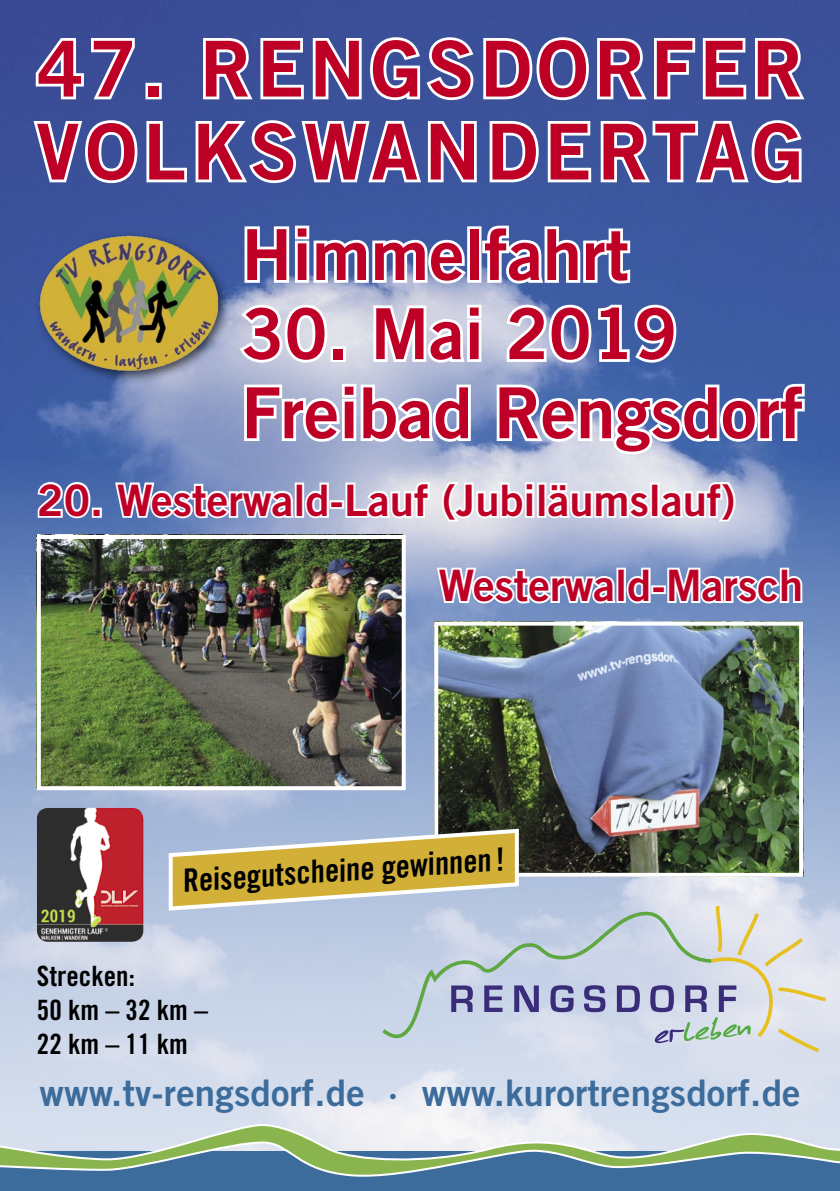
<style>
.page{position:relative;width:840px;height:1191px;background:#fff}
.page>*{position:absolute;margin:0;border:0;box-sizing:border-box;transform-origin:0 0}
.t1{font:77.2px "Trade Gothic Bold Two";letter-spacing:.07em;color:#be0027}
.Überschrift_2{font:70.4px "Trade Gothic Bold Two";color:#be0027}
.Überschrift_2-2{font:43.4px "Trade Gothic Bold Two";color:#be0027}
.t2{font:36.6px "Trade Gothic Bold Two";letter-spacing:.005em;color:#3c6c9c}
.t3{font:32px "Trade Gothic Bold Cond Twenty";color:#000}
.t4{font:28px "Trade Gothic Bold Cond Twenty";color:#000}
</style>
<div class="page">
<img style="left:0;top:0;width:839px;height:1123px">
<div style="left:0;top:1151px;width:839px;height:40px;background:#3c6c9c"></div>
<svg style="left:0;top:1123px;width:839px;height:54px"></svg>
<svg style="left:33px;top:35px;width:104px;height:67px"></svg>
<div style="left:145px;top:83px;width:17px;height:16px;border:6px solid #fff"></div>
<svg style="left:200px;top:34px;width:608px;height:69px"></svg>
<svg style="left:30px;top:117px;width:449px;height:69px"></svg>
<svg style="left:486px;top:117px;width:318px;height:69px"></svg>
<svg style="left:241px;top:223px;width:228px;height:63px"></svg>
<div style="left:467px;top:226px;width:14px;height:57px;border:6px solid #fff"></div>
<svg style="left:479px;top:223px;width:153px;height:64px"></svg>
<svg style="left:236px;top:302px;width:94px;height:63px"></svg>
<div style="left:330px;top:346px;width:16px;height:16px;border:6px solid #fff"></div>
<svg style="left:370px;top:302px;width:114px;height:64px"></svg>
<svg style="left:503px;top:302px;width:175px;height:63px"></svg>
<svg style="left:241px;top:381px;width:232px;height:64px"></svg>
<svg style="left:493px;top:381px;width:314px;height:76px"></svg>
<div style="left:35px;top:230px;width:196px;height:154px;background:#000;opacity:.6"></div>
<img style="left:34px;top:231px;width:188px;height:148px">
<svg style="left:35px;top:480px;width:57px;height:40px"></svg>
<div style="left:92px;top:507px;width:10px;height:11px;border:4px solid #fff"></div>
<svg style="left:113px;top:453px;width:183px;height:82px"></svg>
<div style="left:294px;top:482px;width:10px;height:36px;border:4px solid #fff"></div>
<svg style="left:303px;top:480px;width:28px;height:40px"></svg>
<div style="left:329px;top:500px;width:15px;height:9px;border:4px solid #fff"></div>
<svg style="left:343px;top:480px;width:88px;height:41px"></svg>
<svg style="left:439px;top:478px;width:87px;height:45px"></svg>
<div style="left:524px;top:491px;width:10px;height:27px;border:4px solid #fff"></div>
<div style="left:524px;top:482px;width:10px;height:9px;border:4px solid #fff"></div>
<div style="left:536px;top:482px;width:10px;height:36px;border:4px solid #fff"></div>
<svg style="left:544px;top:480px;width:193px;height:45px"></svg>
<svg style="left:434px;top:538px;width:183px;height:83px"></svg>
<div style="left:616px;top:567px;width:9px;height:36px;border:4px solid #fff"></div>
<svg style="left:624px;top:565px;width:28px;height:40px"></svg>
<div style="left:651px;top:585px;width:14px;height:9px;border:4px solid #fff"></div>
<svg style="left:665px;top:547px;width:138px;height:74px"></svg>
<img style="left:439px;top:626px;width:358px;height:200px">
<div style="left:434px;top:621px;width:368px;height:256px;border:4px solid #fff"></div>
<img style="left:37px;top:808px;width:106px;height:133px">
<svg style="left:167px;top:826px;width:662px;height:229px"></svg>
<img style="left:42px;top:540px;width:358px;height:245px">
<div style="left:37px;top:535px;width:368px;height:255px;border:4px solid #fff"></div>
<p class="t1" style="left:37px;top:21px;width:767px">47. RENGSDORFER</p>
<p class="t1" style="left:36px;top:104px;width:768px">VOLKSWANDERTAG</p>
<p class="Überschrift_2" style="left:241px;top:211px;width:389px">Himmelfahrt</p>
<p class="Überschrift_2" style="left:241px;top:290px;width:437px">30. Mai 2019</p>
<p class="Überschrift_2" style="left:241px;top:369px;width:563px">Freibad Rengsdorf</p>
<p class="Überschrift_2-2" style="left:37px;top:473px;width:699px">20. Westerwald-Lauf (Jubiläumslauf)</p>
<p class="Überschrift_2-2" style="left:438px;top:558px;width:366px">Westerwald-Marsch</p>
<p class="t3" style="left:181px;top:861px;width:323px;rotate:-4deg">Reisegutscheine gewinnen !</p>
<p class="t4" style="left:37px;top:958px;width:99px">Strecken:</p>
<p class="t4" style="left:37px;top:992px;width:173px">50 km – 32 km –</p>
<p class="t4" style="left:37px;top:1026px;width:152px">22 km – 11 km</p>
<p class="t2" style="left:39px;top:1070px;width:762px">www.tv-rengsdorf.de · www.kurortrengsdorf.de</p>
</div>
